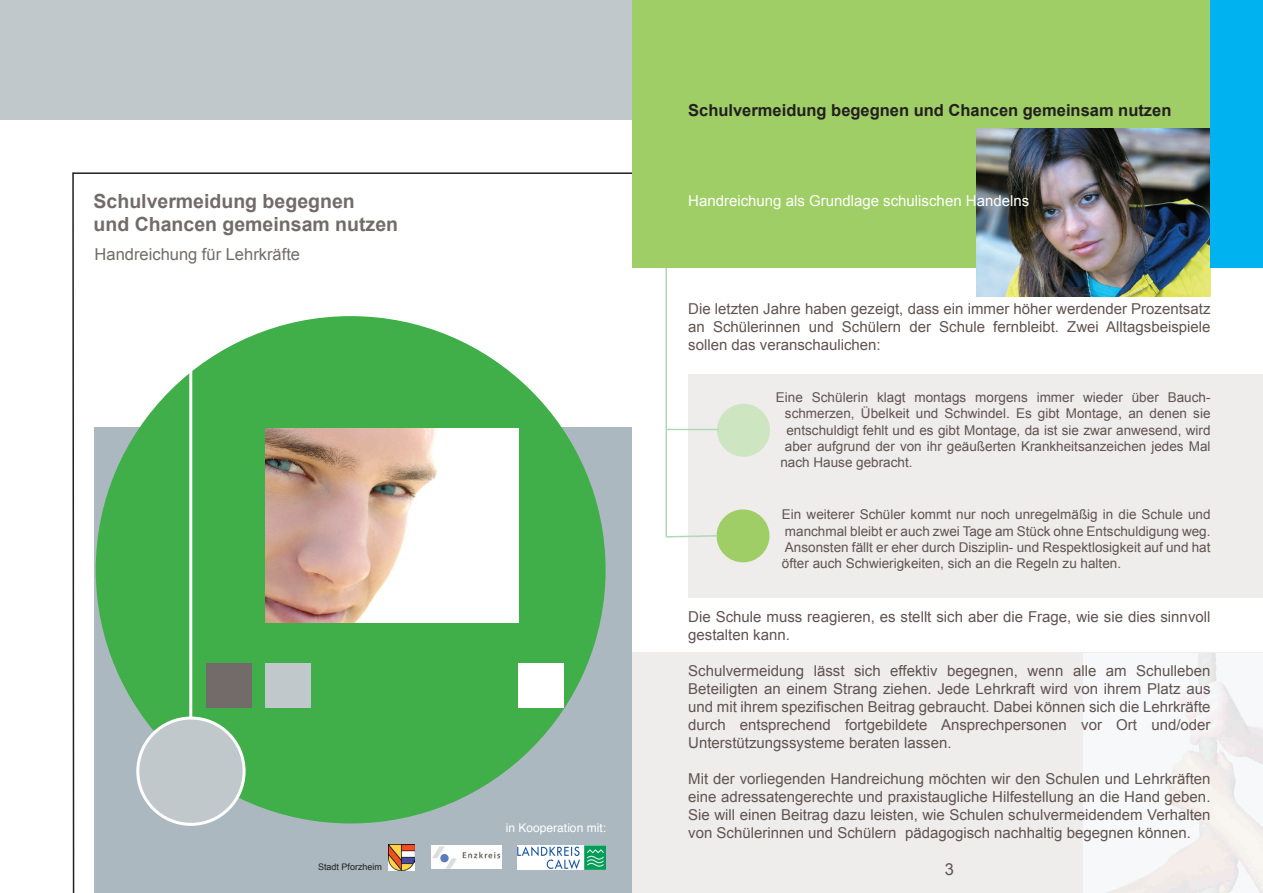
<style>
.page{position:relative;width:1263px;height:893px;background:#fff}
.page>*{position:absolute;margin:0;border:0;box-sizing:border-box;transform-origin:0 0}
.t1{font:700 19.5px/23.4px "Arial";color:#726b6a}
.t2{font:700 16.5px "Arial";color:#231f20}
.t3{font:16.5px "Arial";color:#726b6a}
.t4{font:16.5px "Arial";color:#605350}
.t5{font:15px/18px "Arial";color:#605350;text-align:justify}
.t6{font:15px "Arial";color:#fff}
.t7{font:13.5px/16.2px "Arial";color:#605350;text-align:justify}
.t8{font:12px "Helvetica";color:#fff}
.t9{font:9px "Arial";color:#231f20}
</style>
<div class="page">
<div style="left:95px;top:427px;width:537px;height:466px;background:#abb8c0"></div>
<img style="left:389px;top:844px;width:25px;height:26px">
<div style="left:96px;top:316px;width:510px;height:507px;background:#40ae49;border-radius:50%"></div>
<hr style="left:189px;top:307px;width:3px;height:474px;background:#fff">
<div style="left:138px;top:718px;width:106px;height:106px;background:#c1c8cc;border-radius:50%"></div>
<div style="left:136px;top:716px;width:110px;height:110px;border:3px solid #fff;border-radius:50%"></div>
<hr style="left:73px;top:172px;width:559px;height:2px;background:#231f20">
<svg style="left:72px;top:172px;width:3px;height:721px"></svg>
<div style="left:206px;top:664px;width:46px;height:44px;background:#726b6a"></div>
<div style="left:266px;top:664px;width:45px;height:44px;background:#c1c8cc"></div>
<div style="left:518px;top:664px;width:45px;height:44px;background:#fff"></div>
<img style="left:431px;top:845px;width:71px;height:23px">
<img style="left:517px;top:845px;width:88px;height:24px">
<img style="left:266px;top:428px;width:252px;height:195px">
<div style="left:0;top:0;width:632px;height:120px;background:#c1c8cc"></div>
<div style="left:632px;top:653px;width:631px;height:240px;background:#efedec"></div>
<div style="left:632px;top:0;width:578px;height:268px;background:#9fce66"></div>
<img style="left:977px;top:129px;width:233px;height:168px">
<div style="left:688px;top:374px;width:575px;height:223px;background:#efedec"></div>
<img style="left:1083px;top:653px;width:180px;height:240px">
<div style="left:717px;top:404px;width:53px;height:53px;background:#cde5c1;border-radius:50%"></div>
<div style="left:716px;top:509px;width:53px;height:53px;background:#9fce66;border-radius:50%"></div>
<hr style="left:665px;top:268px;width:2px;height:269px;background:#b0d8b9">
<svg style="left:665px;top:534px;width:53px;height:4px"></svg>
<hr style="left:666px;top:429px;width:53px;height:1px;background:#b0d8b9">
<div style="left:1210px;top:0;width:53px;height:268px;background:#00b2ef"></div>
<h1 class="t1" style="left:94px;top:190px;width:306px">Schulvermeidung begegnen<br>und Chancen gemeinsam nutzen</h1>
<p class="t3" style="left:95px;top:243px;width:207px">Handreichung für Lehrkräfte</p>
<p class="t9" style="left:318px;top:861px;width:66px">Stadt Pforzheim</p>
<p class="t8" style="left:506px;top:818px;width:102px">in Kooperation mit:</p>
<p class="t2" style="left:688px;top:99px;width:485px">Schulvermeidung begegnen und Chancen gemeinsam nutzen</p>
<p class="t6" style="left:688px;top:191px;width:342px">Handreichung als Grundlage schulischen Handelns</p>
<p class="t5" style="left:688px;top:300px;width:524px">Die letzten Jahre haben gezeigt, dass ein immer höher werdender Prozentsatz an Schülerinnen und Schülern der Schule fernbleibt. Zwei Alltagsbeispiele sollen das veranschaulichen:</p>
<p class="t7" style="left:776px;top:390px;width:436px">Eine Schülerin klagt montags morgens immer wieder über Bauch-</p>
<p class="t7" style="left:785px;top:406px;width:427px">schmerzen, Übelkeit und Schwindel. Es gibt Montage, an denen sie</p>
<p class="t7" style="left:786px;top:422px;width:426px">entschuldigt fehlt und es gibt Montage, da ist sie zwar anwesend, wird</p>
<p class="t7" style="left:785px;top:438px;width:427px">aber aufgrund der von ihr geäußerten Krankheitsanzeichen jedes Mal</p>
<p class="t7" style="left:780px;top:454px;width:134px">nach Hause gebracht.</p>
<p class="t7" style="left:782px;top:507px;width:430px">Ein weiterer Schüler kommt nur noch unregelmäßig in die Schule und manchmal bleibt er auch zwei Tage am Stück ohne Entschuldigung weg.<br>Ansonsten fällt er eher durch Disziplin- und Respektlosigkeit auf und hat öfter auch Schwierigkeiten, sich an die Regeln zu halten.</p>
<p class="t5" style="left:688px;top:608px;width:524px">Die Schule muss reagieren, es stellt sich aber die Frage, wie sie dies sinnvoll gestalten kann.</p>
<p class="t5" style="left:688px;top:662px;width:524px">Schulvermeidung lässt sich effektiv begegnen, wenn alle am Schulleben Beteiligten an einem Strang ziehen. Jede Lehrkraft wird von ihrem Platz aus und mit ihrem spezifischen Beitrag gebraucht. Dabei können sich die Lehrkräfte durch entsprechend fortgebildete Ansprechpersonen vor Ort und/oder Unterstützungssysteme beraten lassen.</p>
<p class="t5" style="left:688px;top:770px;width:524px">Mit der vorliegenden Handreichung möchten wir den Schulen und Lehrkräften eine adressatengerechte und praxistaugliche Hilfestellung an die Hand geben.<br>Sie will einen Beitrag dazu leisten, wie Schulen schulvermeidendem Verhalten von Schülerinnen und Schülern pädagogisch nachhaltig begegnen können.</p>
<p class="t4" style="left:945px;top:859px;width:11px">3</p>
</div>
